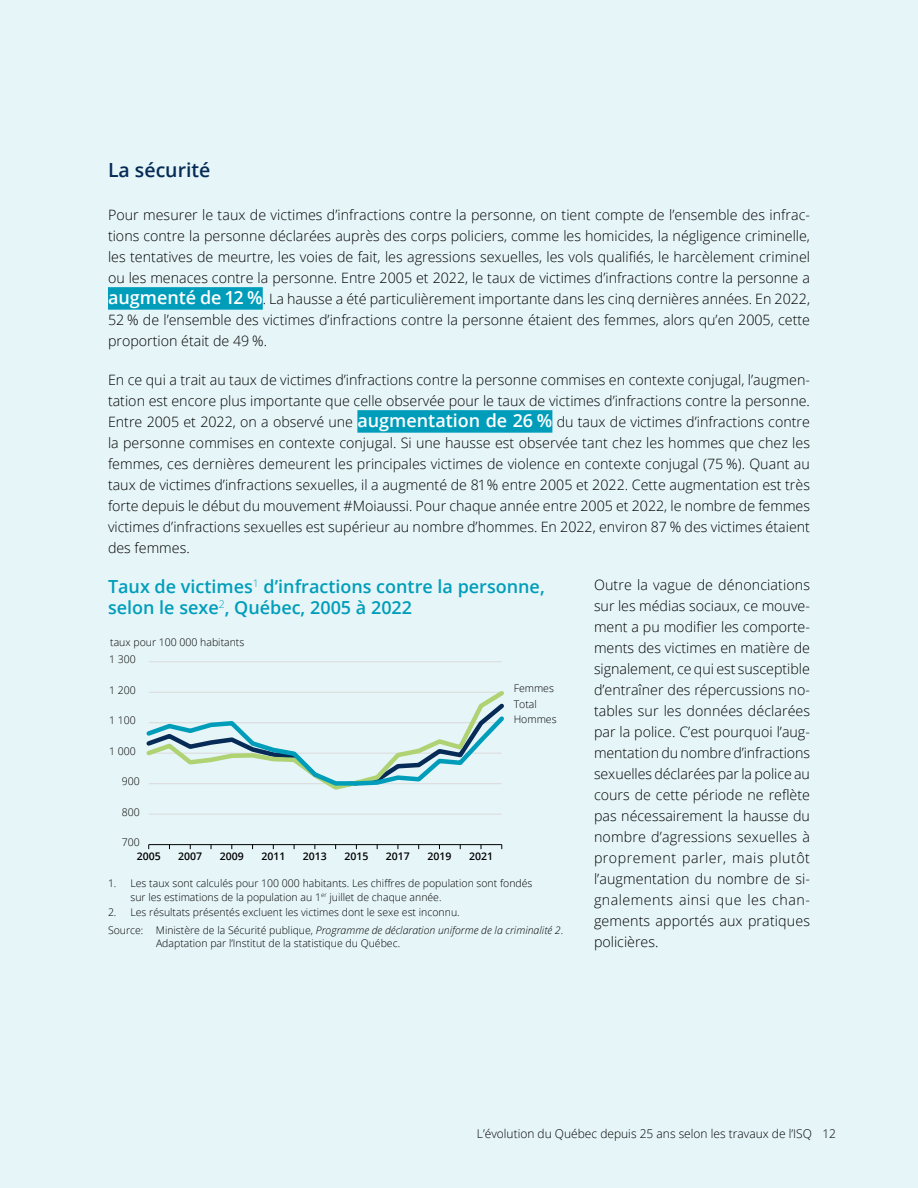
<style>
.page{position:relative;width:918px;height:1188px;background:#e6f5f8}
.page>*{position:absolute;margin:0;border:0;box-sizing:border-box;transform-origin:0 0}
.Titre_02{font:600 19.5px "Open Sans";color:#052b56}
.Titre{font:600 18px/21.6px "Open Sans";color:#009dba}
.Texte_courant{font:300 14.25px/21px "Open Sans";color:#000;text-align:justify}
.Texte_courant_1_col{font:300 14.25px/21px "Open Sans";letter-spacing:.01em;color:#000;text-align:justify}
.t1{font:300 12px "Open Sans";color:#000}
.Notes_-_générales___sources{font:300 10.5px/13.5px "Open Sans";color:#000}
.Notes{font:300 10.5px/13.5px "Open Sans";color:#000}
.t2{font:600 10.5px "Open Sans";color:#000}
.s1{font-weight:600;font-size:18px;color:#fff}
.s2{font-style:italic}
</style>
<div class="page">
<div style="left:108px;top:287px;width:155px;height:23px;background:#009dba"></div>
<div style="left:357px;top:410px;width:195px;height:23px;background:#009dba"></div>
<hr style="left:149px;top:662px;width:353px;height:1px;background:#dadada">
<hr style="left:149px;top:814px;width:353px;height:1px;background:#dadada">
<hr style="left:149px;top:844px;width:353px;height:1px;background:#000">
<svg style="left:146px;top:691px;width:358px;height:99px"></svg>
<h2 class="Titre_02" style="left:108px;top:156px;width:104px">La sécurité</h2>
<p class="Texte_courant" style="left:108px;top:204px;width:704px">Pour mesurer le taux de victimes d’infractions contre la personne, on tient compte de l’ensemble des infrac&shy;tions contre la personne déclarées auprès des corps policiers, comme les homicides, la négligence criminelle, les tentatives de meurtre, les voies de fait, les agressions sexuelles, les vols qualifiés, le harcèlement criminel ou les menaces contre la personne. Entre 2005 et 2022, le taux de victimes d’infractions contre la personne a <span class="s1">augmenté de 12 %</span>. La hausse a été particulièrement importante dans les cinq dernières années. En 2022, 52 % de l’ensemble des victimes d’infractions contre la personne étaient des femmes, alors qu’en 2005, cette proportion était de 49 %.</p>
<p class="Texte_courant" style="left:108px;top:369px;width:704px">En ce qui a trait au taux de victimes d’infractions contre la personne commises en contexte conjugal, l’augmen&shy;tation est encore plus importante que celle observée pour le taux de victimes d’infractions contre la personne.<br>Entre 2005 et 2022, on a observé une <span class="s1">augmentation de 26 %</span> du taux de victimes d’infractions contre la personne commises en contexte conjugal. Si une hausse est observée tant chez les hommes que chez les femmes, ces dernières demeurent les principales victimes de violence en contexte conjugal (75 %). Quant au taux de victimes d’infractions sexuelles, il a augmenté de 81 % entre 2005 et 2022. Cette augmentation est très forte depuis le début du mouvement #Moiaussi. Pour chaque année entre 2005 et 2022, le nombre de femmes victimes d’infractions sexuelles est supérieur au nombre d’hommes. En 2022, environ 87 % des victimes étaient des femmes.</p>
<p class="Titre" style="left:108px;top:575px;width:438px">Taux de victimes<sup>1</sup> d’infractions contre la personne, selon le sexe<sup>2</sup>, Québec, 2005 à 2022</p>
<p class="Texte_courant_1_col" style="left:594px;top:574px;width:218px">Outre la vague de dénonciations sur les médias sociaux, ce mouve&shy;ment a pu modifier les comporte&shy;ments des victimes en matière de signalement, ce qui est susceptible d’entraîner des répercussions no&shy;tables sur les données déclarées par la police. C’est pourquoi l’aug&shy;mentation du nombre d’infractions sexuelles déclarées par la police au cours de cette période ne reflète pas nécessairement la hausse du nombre d’agressions sexuelles à proprement parler, mais plutôt l’augmentation du nombre de si&shy;gnalements ainsi que les chan&shy;gements apportés aux pratiques policières.</p>
<p class="Notes_-_générales___sources" style="left:110px;top:635px;width:136px">taux pour 100 000 habitants</p>
<p class="Notes_-_générales___sources" style="left:109px;top:653px;width:28px">1 300</p>
<p class="Notes_-_générales___sources" style="left:514px;top:681px;width:42px">Femmes</p>
<p class="Notes_-_générales___sources" style="left:514px;top:712px;width:44px">Hommes</p>
<p class="Notes_-_générales___sources" style="left:109px;top:683px;width:28px">1 200</p>
<p class="Notes_-_générales___sources" style="left:514px;top:697px;width:25px">Total</p>
<p class="Notes_-_générales___sources" style="left:109px;top:714px;width:28px">1 100</p>
<p class="Notes_-_générales___sources" style="left:109px;top:744px;width:28px">1 000</p>
<p class="Notes_-_générales___sources" style="left:122px;top:774px;width:19px">900</p>
<p class="Notes_-_générales___sources" style="left:122px;top:805px;width:19px">800</p>
<p class="Notes_-_générales___sources" style="left:122px;top:835px;width:19px">700</p>
<p class="t2" style="left:137px;top:849px;width:25px">2005</p>
<p class="t2" style="left:178px;top:849px;width:25px">2007</p>
<p class="t2" style="left:220px;top:849px;width:25px">2009</p>
<p class="t2" style="left:261px;top:849px;width:25px">2011</p>
<p class="t2" style="left:303px;top:849px;width:25px">2013</p>
<p class="t2" style="left:344px;top:849px;width:25px">2015</p>
<p class="t2" style="left:386px;top:849px;width:25px">2017</p>
<p class="t2" style="left:428px;top:849px;width:25px">2019</p>
<p class="t2" style="left:469px;top:849px;width:25px">2021</p>
<p class="Notes" style="left:130px;top:876px;width:403px;text-indent:-22px">1. Les taux sont calculés pour 100 000 habitants. Les chiffres de population sont fondés sur les estimations de la population au 1<sup>er</sup> juillet de chaque année.</p>
<p class="Notes" style="left:108px;top:905px;width:353px">2. Les résultats présentés excluent les victimes dont le sexe est inconnu.</p>
<p class="Notes_-_générales___sources" style="left:156px;top:923px;width:409px;text-indent:-48px">Source: Ministère de la Sécurité publique, <span class="s2">Programme de déclaration uniforme de la criminalité 2</span>.<br>Adaptation par l’Institut de la statistique du Québec.</p>
<p class="t1" style="left:477px;top:1125px;width:361px">L’évolution du Québec depuis 25 ans selon les travaux de l’ISQ 12</p>
</div>
